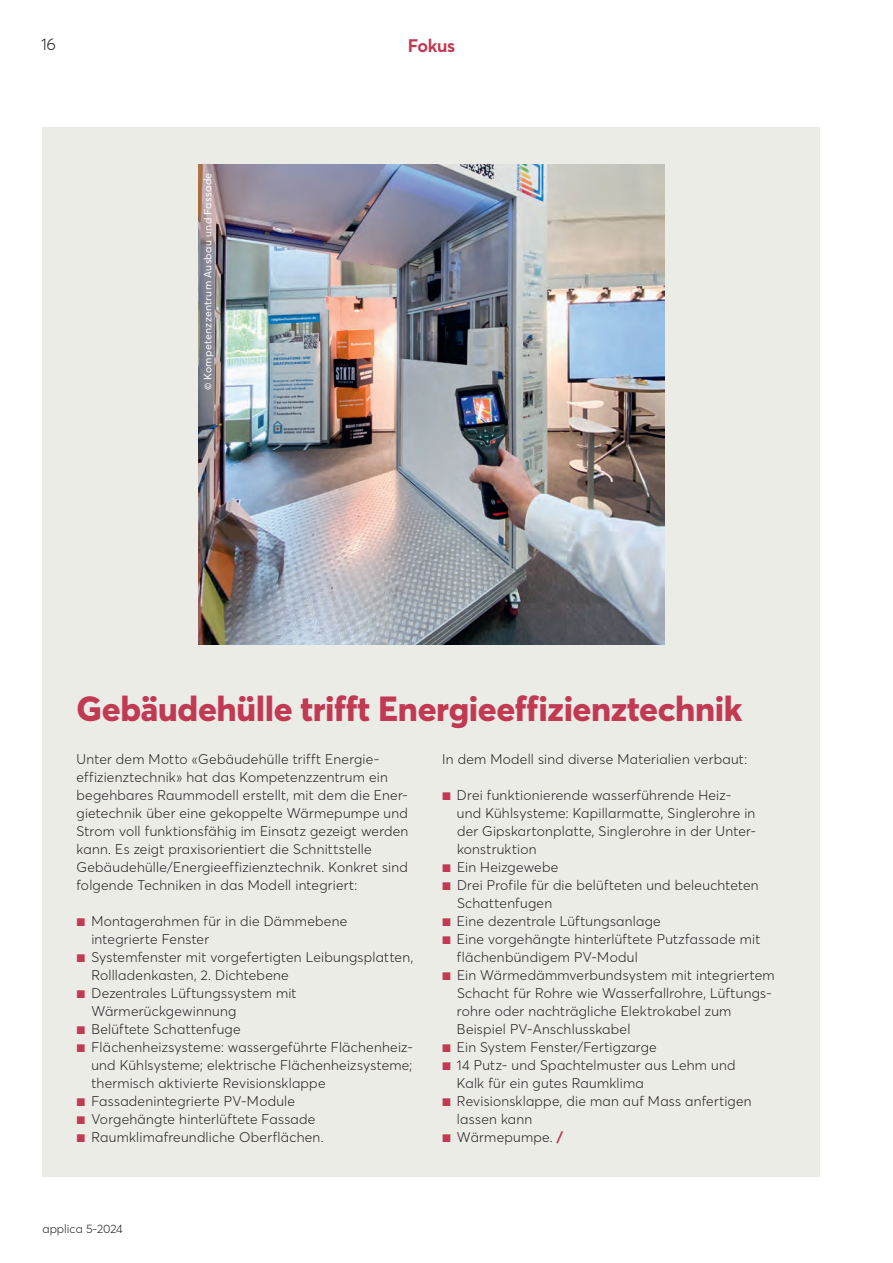
<style>
.page{position:relative;width:893px;height:1263px;background:#fff}
.page>*{position:absolute;margin:0;border:0;box-sizing:border-box;transform-origin:0 0}
.t1{font:800 34.5px "Averta";letter-spacing:-.01em;color:#c13a53}
.t2{font:700 18px "Averta";letter-spacing:-.02em;color:#c13a53}
.t3{font:300 16.5px "Averta";color:#231f20}
.t4{font:300 13.8px/18px "Averta";letter-spacing:.02em;color:#231f20}
.t5{font:300 12px "Averta";color:#231f20}
.t6{font:10.5px "Averta";letter-spacing:.035em;color:#fff}
.s1{font-weight:700;color:#c13a53}
.s2{font-weight:800;color:#c13a53}
</style>
<div class="page">
<div style="left:43px;top:128px;width:777px;height:1049px;background:#ecece7"></div>
<img style="left:198px;top:164px;width:466px;height:480px">
<p class="t3" style="left:41px;top:38px;width:16px">16</p>
<h2 class="t2" style="left:408px;top:38px;width:49px">Fokus</h2>
<p class="t6" style="left:203px;top:390px;width:219px;rotate:-90deg">© Kompetenzzentrum Ausbau und Fassade</p>
<h1 class="t1" style="left:77px;top:694px;width:667px">Gebäudehülle trifft Energieeffizienztechnik</h1>
<p class="t4" style="left:77px;top:751px;width:333px">Unter dem Motto «Gebäudehülle trifft Energie&shy;effizienztechnik» hat das Kompetenzzentrum ein begehbares Raummodell erstellt, mit dem die Ener&shy;gietechnik über eine ge koppelte Wärmepumpe und Strom voll funktionsfähig im Einsatz gezeigt werden kann. Es zeigt praxisorientiert die Schnittstelle Gebäude hülle/Energieeffizienztechnik. Konkret sind folgende Techniken in das Modell integriert:</p>
<p class="t4" style="left:91px;top:913px;width:257px;text-indent:-15px"><span class="s1">■</span> Montagerahmen für in die Dämmebene integrierte Fenster</p>
<p class="t4" style="left:91px;top:949px;width:323px;text-indent:-15px"><span class="s1">■</span> Systemfenster mit vorgefertigten Leibungsplatten,<br>Rollladenkasten, 2. Dichtebene</p>
<p class="t4" style="left:91px;top:985px;width:207px;text-indent:-15px"><span class="s1">■</span> Dezentrales Lüftungssystem mit<br>Wärmerückgewinnung</p>
<p class="t4" style="left:77px;top:1021px;width:166px"><span class="s1">■</span> Belüftete Schattenfuge</p>
<p class="t4" style="left:91px;top:1039px;width:323px;text-align:justify;text-indent:-15px"><span class="s1">■</span> Flächenheizsysteme: wassergeführte Flächen heiz&shy;und Kühlsysteme; elektrische Flächenheizsysteme; thermisch aktivierte Revisionsklappe</p>
<p class="t4" style="left:77px;top:1093px;width:220px"><span class="s1">■</span> Fassadenintegrierte PV-Module</p>
<p class="t4" style="left:77px;top:1111px;width:240px"><span class="s1">■</span> Vorgehängte hinterlüftete Fassade</p>
<p class="t4" style="left:77px;top:1129px;width:249px"><span class="s1">■</span> Raumklimafreundliche Oberflächen.</p>
<p class="t4" style="left:442px;top:751px;width:306px">In dem Modell sind diverse Materialien verbaut:</p>
<p class="t4" style="left:457px;top:787px;width:300px;text-indent:-15px"><span class="s1">■</span> Drei funktionierende wasserführende Heiz&shy;und Kühlsysteme: Kapillarmatte, Singlerohre in der Gipskartonplatte, Singlerohre in der Unter&shy;konstruktion</p>
<p class="t4" style="left:442px;top:859px;width:118px"><span class="s1">■</span> Ein Heizgewebe</p>
<p class="t4" style="left:457px;top:877px;width:303px;text-indent:-15px"><span class="s1">■</span> Drei Profile für die belüfteten und beleuchteten<br>Schattenfugen</p>
<p class="t4" style="left:442px;top:913px;width:220px"><span class="s1">■</span> Eine dezentrale Lüftungsanlage</p>
<p class="t4" style="left:457px;top:931px;width:305px;text-indent:-15px"><span class="s1">■</span> Eine vorgehängte hinterlüftete Putzfassade mit flächenbündigem PV-Modul</p>
<p class="t4" style="left:457px;top:967px;width:319px;text-indent:-15px"><span class="s1">■</span> Ein Wärmedämmverbundsystem mit integriertem Schacht für Rohre wie Wasserfallrohre, Lüftungs&shy;rohre oder nachträgliche Elektrokabel zum Beispiel PV-Anschlusskabel</p>
<p class="t4" style="left:442px;top:1039px;width:216px"><span class="s1">■</span> Ein System Fenster/Fertigzarge</p>
<p class="t4" style="left:457px;top:1057px;width:280px;text-indent:-15px"><span class="s1">■</span> 14 Putz- und Spachtelmuster aus Lehm und<br>Kalk für ein gutes Raumklima</p>
<p class="t4" style="left:457px;top:1093px;width:296px;text-indent:-15px"><span class="s1">■</span> Revisionsklappe, die man auf Mass anfertigen lassen kann</p>
<p class="t4" style="left:442px;top:1129px;width:122px"><span class="s1">■</span> Wärmepumpe. <span class="s2">/</span></p>
<p class="t5" style="left:43px;top:1224px;width:82px">applica 5-2024</p>
</div>
